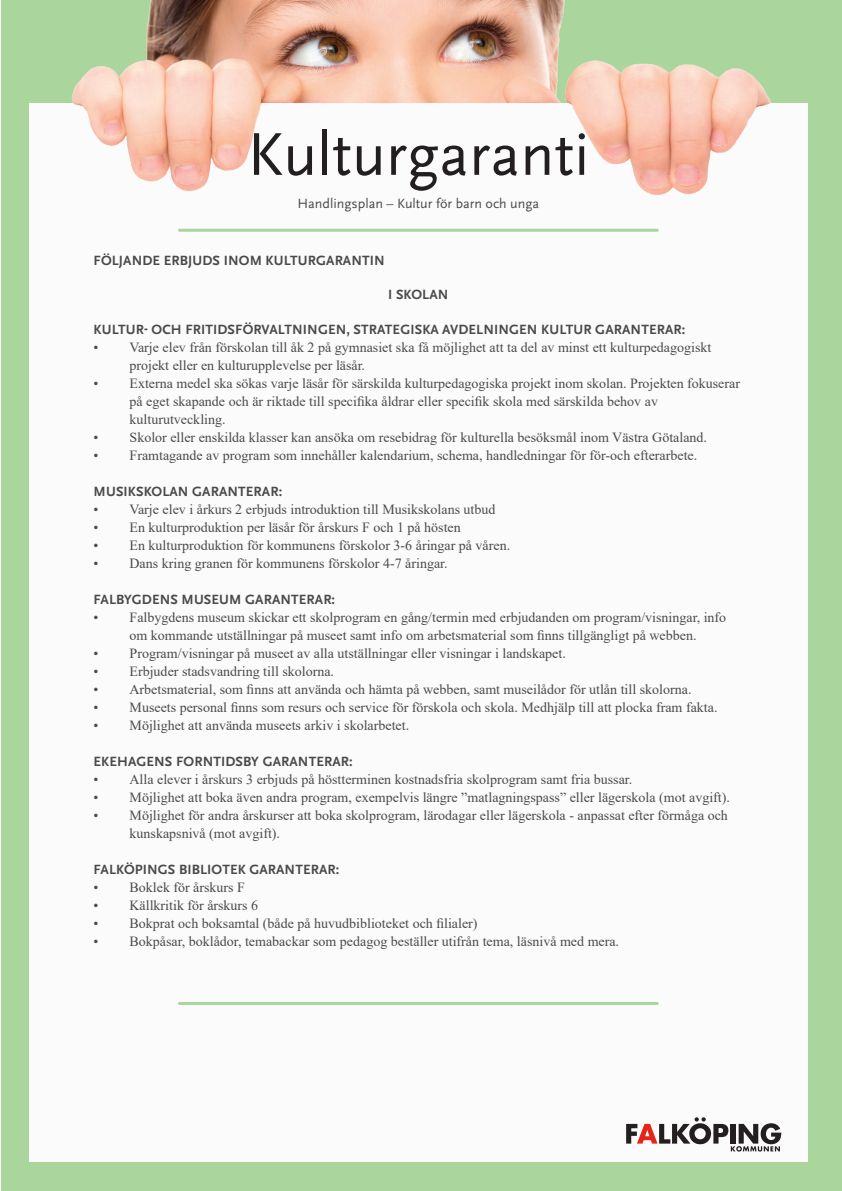
<style>
.page{position:relative;width:842px;height:1191px;background:#fff}
.page>*{position:absolute;margin:0;border:0;box-sizing:border-box;transform-origin:0 0}
.t1{font:63px "Scala Sans Pro";color:#231f20}
.t2{font:14px/18px "Times New Roman";color:#494a4b}
.t3{font:700 14px "Scala Sans Pro";letter-spacing:.01em;color:#494a4b}
.t4{font:14px "Scala Sans Pro";color:#494a4b}
</style>
<div class="page">
<div style="left:2px;top:0;width:840px;height:1191px;background:#aad59d"></div>
<div style="left:29px;top:103px;width:779px;height:1058px;background:#fbfbfb"></div>
<hr style="left:179px;top:1002px;width:478px;height:3px;background:#aad59d">
<hr style="left:179px;top:229px;width:478px;height:3px;background:#aad59d">
<svg style="left:626px;top:1117px;width:155px;height:34px"></svg>
<img style="left:71px;top:0;width:700px;height:195px">
<p class="t1" style="left:247px;top:118px;width:344px">Kulturgaranti</p>
<p class="t4" style="left:297px;top:196px;width:243px">Handlingsplan – Kultur för barn och unga</p>
<p class="t3" style="left:94px;top:253px;width:293px">FÖLJANDE ERBJUDS INOM KULTURGARANTIN</p>
<p class="t3" style="left:388px;top:286px;width:62px">I SKOLAN</p>
<p class="t3" style="left:94px;top:321px;width:593px">KULTUR- OCH FRITIDSFÖRVALTNINGEN, STRATEGISKA AVDELNINGEN KULTUR GARANTERAR:</p>
<p class="t2" style="left:130px;top:338px;width:583px;text-indent:-36px">• Varje elev från förskolan till åk 2 på gymnasiet ska få möjlighet att ta del av minst ett kulturpedagogiskt projekt eller en kulturupplevelse per läsår.</p>
<p class="t2" style="left:130px;top:374px;width:612px;text-indent:-36px">• Externa medel ska sökas varje läsår för särskilda kulturpedagogiska projekt inom skolan. Projekten fokuserar på eget skapande och är riktade till specifika åldrar eller specifik skola med särskilda behov av kulturutveckling.</p>
<p class="t2" style="left:94px;top:428px;width:615px">• Skolor eller enskilda klasser kan ansöka om resebidrag för kulturella besöksmål inom Västra Götaland.</p>
<p class="t2" style="left:94px;top:446px;width:605px">• Framtagande av program som innehåller kalendarium, schema, handledningar för för-och efterarbete.</p>
<p class="t3" style="left:94px;top:483px;width:190px">MUSIKSKOLAN GARANTERAR:</p>
<p class="t2" style="left:94px;top:500px;width:403px">• Varje elev i årkurs 2 erbjuds introduktion till Musikskolans utbud</p>
<p class="t2" style="left:94px;top:518px;width:369px">• En kulturproduktion per läsår för årskurs F och 1 på hösten</p>
<p class="t2" style="left:94px;top:536px;width:418px">• En kulturproduktion för kommunens förskolor 3-6 åringar på våren.</p>
<p class="t2" style="left:94px;top:554px;width:356px">• Dans kring granen för kommunens förskolor 4-7 åringar.</p>
<p class="t3" style="left:94px;top:591px;width:243px">FALBYGDENS MUSEUM GARANTERAR:</p>
<p class="t2" style="left:94px;top:608px;width:634px">• Falbygdens museum skickar ett skolprogram en gång/termin med erbjudanden om program/visningar, info</p>
<p class="t2" style="left:130px;top:626px;width:568px">om kommande utställningar på museet samt info om arbetsmaterial som finns tillgängligt på webben.</p>
<p class="t2" style="left:94px;top:644px;width:474px">• Program/visningar på museet av alla utställningar eller visningar i landskapet.</p>
<p class="t2" style="left:94px;top:662px;width:242px">• Erbjuder stadsvandring till skolorna.</p>
<p class="t2" style="left:94px;top:680px;width:599px">• Arbetsmaterial, som finns att använda och hämta på webben, samt museilådor för utlån till skolorna.</p>
<p class="t2" style="left:94px;top:698px;width:625px">• Museets personal finns som resurs och service för förskola och skola. Medhjälp till att plocka fram fakta.</p>
<p class="t2" style="left:94px;top:716px;width:317px">• Möjlighet att använda museets arkiv i skolarbetet.</p>
<p class="t3" style="left:94px;top:753px;width:261px">EKEHAGENS FORNTIDSBY GARANTERAR:</p>
<p class="t2" style="left:94px;top:770px;width:540px">• Alla elever i årskurs 3 erbjuds på höstterminen kostnadsfria skolprogram samt fria bussar.</p>
<p class="t2" style="left:94px;top:788px;width:638px">• Möjlighet att boka även andra program, exempelvis längre ”matlagningspass” eller lägerskola (mot avgift).</p>
<p class="t2" style="left:130px;top:806px;width:600px;text-indent:-36px">• Möjlighet för andra årskurser att boka skolprogram, lärodagar eller lägerskola - anpassat efter förmåga och kunskapsnivå (mot avgift).</p>
<p class="t3" style="left:94px;top:861px;width:247px">FALKÖPINGS BIBLIOTEK GARANTERAR:</p>
<p class="t2" style="left:94px;top:878px;width:153px">• Boklek för årskurs F</p>
<p class="t2" style="left:94px;top:896px;width:166px">• Källkritik för årskurs 6</p>
<p class="t2" style="left:94px;top:914px;width:386px">• Bokprat och boksamtal (både på huvudbiblioteket och filialer)</p>
<p class="t2" style="left:94px;top:932px;width:527px">• Bokpåsar, boklådor, temabackar som pedagog beställer utifrån tema, läsnivå med mera.</p>
</div>
